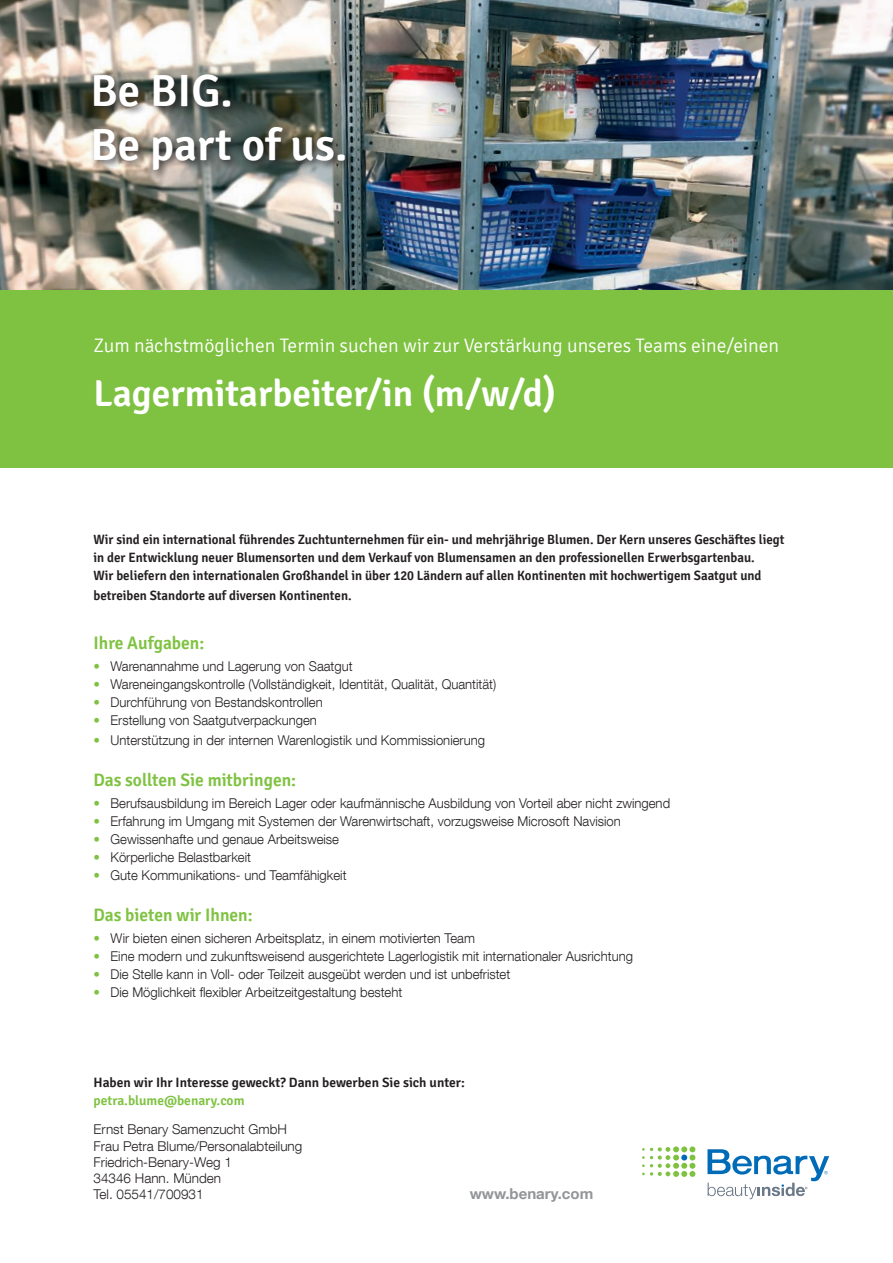
<style>
.page{position:relative;width:893px;height:1263px;background:#fff}
.page>*{position:absolute;margin:0;border:0;box-sizing:border-box;transform-origin:0 0}
.t1{font:600 45px "Signika";color:#fff}
.t2{font:600 37.5px "Signika";color:#fff}
.t3{font:300 19.5px "Signika";color:#fff}
.t4{font:600 18px "Signika";color:#7fc241}
.t5{font:700 15px "Helvetica Neue LT Com";color:#939598}
.t6{font:300 13.5px "Helvetica Neue LT Com";color:#231f20}
.t7{font:600 13.5px/18px "Signika";color:#231f20;scale:.96 1}
.t8{font:600 13.5px/18px "Signika";color:#231f20}
.s1{font-weight:700;color:#7fc241}
.s2{color:#7fc241}
</style>
<div class="page">
<div style="left:0;top:289px;width:893px;height:179px;background:#7fc241"></div>
<img style="left:0;top:0;width:893px;height:289px">
<svg style="left:642px;top:1146px;width:53px;height:31px"></svg>
<svg style="left:707px;top:1149px;width:122px;height:50px"></svg>
<div style="left:90px;top:71px;width:265px;height:109px;background:#231f20;opacity:.8"></div>
<p class="t1" style="left:90px;top:65px;width:144px">Be BIG.</p>
<p class="t1" style="left:90px;top:119px;width:259px">Be part of us.</p>
<p class="t3" style="left:94px;top:335px;width:687px">Zum nächstmöglichen Termin suchen wir zur Verstärkung unseres Teams eine/einen</p>
<p class="t2" style="left:94px;top:371px;width:464px">Lagermitarbeiter/in (m/w/d)</p>
<p class="t7" style="left:94px;top:531px;width:721px">Wir sind ein international führendes Zuchtunternehmen für ein- und mehrjährige Blumen. Der Kern unseres Geschäftes liegt in der Entwicklung neuer Blumensorten und dem Verkauf von Blumensamen an den professionellen Erwerbsgartenbau.<br>Wir beliefern den internationalen Großhandel in über 120 Ländern auf allen Kontinenten mit hochwertigem Saatgut und</p>
<p class="t7" style="left:94px;top:586px;width:270px">betreiben Standorte auf diversen Kontinenten.</p>
<p class="t4" style="left:94px;top:632px;width:112px">Ihre Aufgaben:</p>
<p class="t6" style="left:94px;top:658px;width:261px"><span class="s1">•</span> Warenannahme und Lagerung von Saatgut</p>
<p class="t6" style="left:94px;top:676px;width:404px"><span class="s1">•</span> Wareneingangskontrolle (Vollständigkeit, Identität, Qualität, Quantität)</p>
<p class="t6" style="left:94px;top:694px;width:231px"><span class="s1">•</span> Durchführung von Bestandskontrollen</p>
<p class="t6" style="left:94px;top:712px;width:225px"><span class="s1">•</span> Erstellung von Saatgutverpackungen</p>
<p class="t6" style="left:94px;top:732px;width:393px"><span class="s1">•</span> Unterstützung in der internen Warenlogistik und Kommissionierung</p>
<p class="t4" style="left:94px;top:769px;width:204px">Das sollten Sie mitbringen:</p>
<p class="t6" style="left:94px;top:795px;width:578px"><span class="s1">•</span> Berufsausbildung im Bereich Lager oder kaufmännische Ausbildung von Vorteil aber nicht zwingend</p>
<p class="t6" style="left:94px;top:813px;width:529px"><span class="s1">•</span> Erfahrung im Umgang mit Systemen der Warenwirtschaft, vorzugsweise Microsoft Navision</p>
<p class="t6" style="left:94px;top:831px;width:247px"><span class="s1">•</span> Gewissenhafte und genaue Arbeitsweise</p>
<p class="t6" style="left:94px;top:849px;width:159px"><span class="s1">•</span> Körperliche Belastbarkeit</p>
<p class="t6" style="left:94px;top:867px;width:254px"><span class="s1">•</span> Gute Kommunikations- und Teamfähigkeit</p>
<p class="t4" style="left:94px;top:904px;width:161px">Das bieten wir Ihnen:</p>
<p class="t6" style="left:94px;top:930px;width:383px"><span class="s1">•</span> Wir bieten einen sicheren Arbeitsplatz, in einem motivierten Team</p>
<p class="t6" style="left:94px;top:948px;width:541px"><span class="s1">•</span> Eine modern und zukunftsweisend ausgerichtete Lagerlogistik mit internationaler Ausrichtung</p>
<p class="t6" style="left:94px;top:966px;width:418px"><span class="s1">•</span> Die Stelle kann in Voll- oder Teilzeit ausgeübt werden und ist unbefristet</p>
<p class="t6" style="left:94px;top:984px;width:310px"><span class="s1">•</span> Die Möglichkeit flexibler Arbeitzeitgestaltung besteht</p>
<p class="t8" style="left:94px;top:1074px;width:373px">Haben wir Ihr Interesse geweckt? Dann bewerben Sie sich unter: <span class="s2">petra.blume@benary.com</span></p>
<p class="t6" style="left:94px;top:1121px;width:195px">Ernst Benary Samenzucht GmbH</p>
<p class="t6" style="left:94px;top:1137px;width:210px">Frau Petra Blume/Personalabteilung</p>
<p class="t6" style="left:94px;top:1154px;width:140px">Friedrich-Benary-Weg 1</p>
<p class="t6" style="left:94px;top:1170px;width:129px">34346 Hann. Münden</p>
<p class="t6" style="left:94px;top:1186px;width:112px">Tel. 05541/700931</p>
<p class="t5" style="left:470px;top:1184px;width:125px">www.benary.com</p>
</div>
